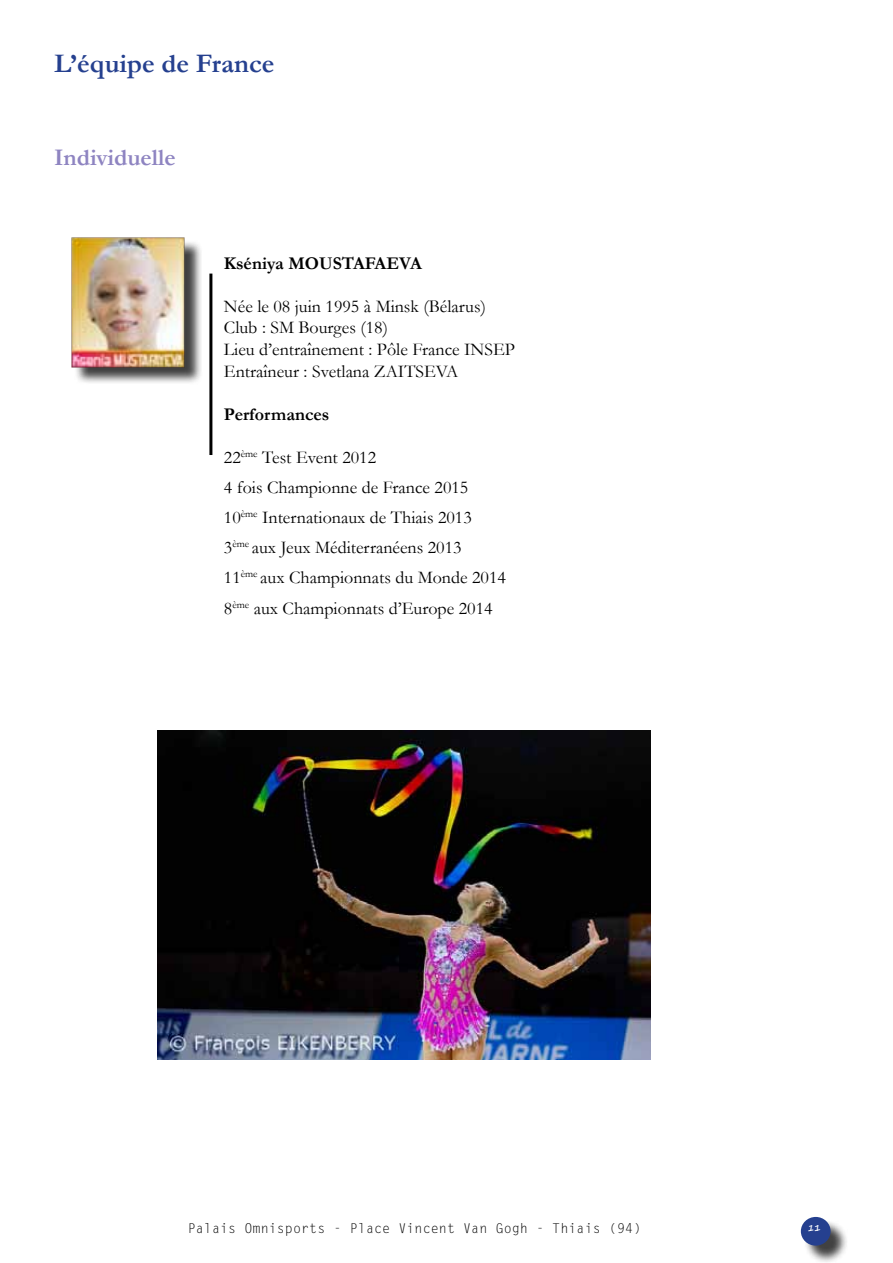
<style>
.page{position:relative;width:893px;height:1263px;background:#fff}
.page>*{position:absolute;margin:0;border:0;box-sizing:border-box;transform-origin:0 0}
.t1{font:700 27px "Garamond";color:#25408f}
.t2{font:700 24px "Garamond";color:#8e84c1}
.t3{font:18px/30.2px "Garamond";color:#000}
.t4{font:700 18px "Garamond";color:#000}
.t5{font:13.5px "Letter Gothic Std";color:#000}
.t6{font:700 9px "Segoe Script";color:#fff}
</style>
<div class="page">
<div style="left:804px;top:1220px;width:45px;height:43px;background:#000;opacity:.75"></div>
<div style="left:801px;top:1217px;width:30px;height:28px;background:#25408f;border-radius:50%"></div>
<hr style="left:209px;top:274px;width:3px;height:181px;background:#000">
<div style="left:74px;top:240px;width:129px;height:145px;background:#000;opacity:.75"></div>
<img style="left:71px;top:237px;width:114px;height:130px">
<img style="left:157px;top:730px;width:494px;height:329px">
<h1 class="t1" style="left:54px;top:45px;width:222px">L’équipe de France</h1>
<h2 class="t2" style="left:54px;top:141px;width:123px">Individuelle</h2>
<p class="t4" style="left:224px;top:251px;width:200px">Kséniya MOUSTAFAEVA</p>
<p class="t3" style="left:224px;top:295px;width:293px;line-height:21.6px">Née le 08 juin 1995 à Minsk (Bélarus)<br>Club : SM Bourges (18)<br>Lieu d’entraînement : Pôle France INSEP<br>Entraîneur : Svetlana ZAITSEVA</p>
<p class="t4" style="left:224px;top:402px;width:107px">Performances</p>
<p class="t3" style="left:224px;top:442px;width:283px">22<sup>ème</sup> Test Event 2012<br>4 fois Championne de France 2015<br>10<sup>ème</sup> Internationaux de Thiais 2013<br>3<sup>ème</sup> aux Jeux Méditerranéens 2013<br>11<sup>ème</sup> aux Championnats du Monde 2014<br>8<sup>ème</sup> aux Championnats d’Europe 2014</p>
<p class="t5" style="left:188px;top:1221px;width:455px">Palais Omnisports - Place Vincent Van Gogh - Thiais (94)</p>
<p class="t6" style="left:808px;top:1221px;width:15px">11</p>
</div>
